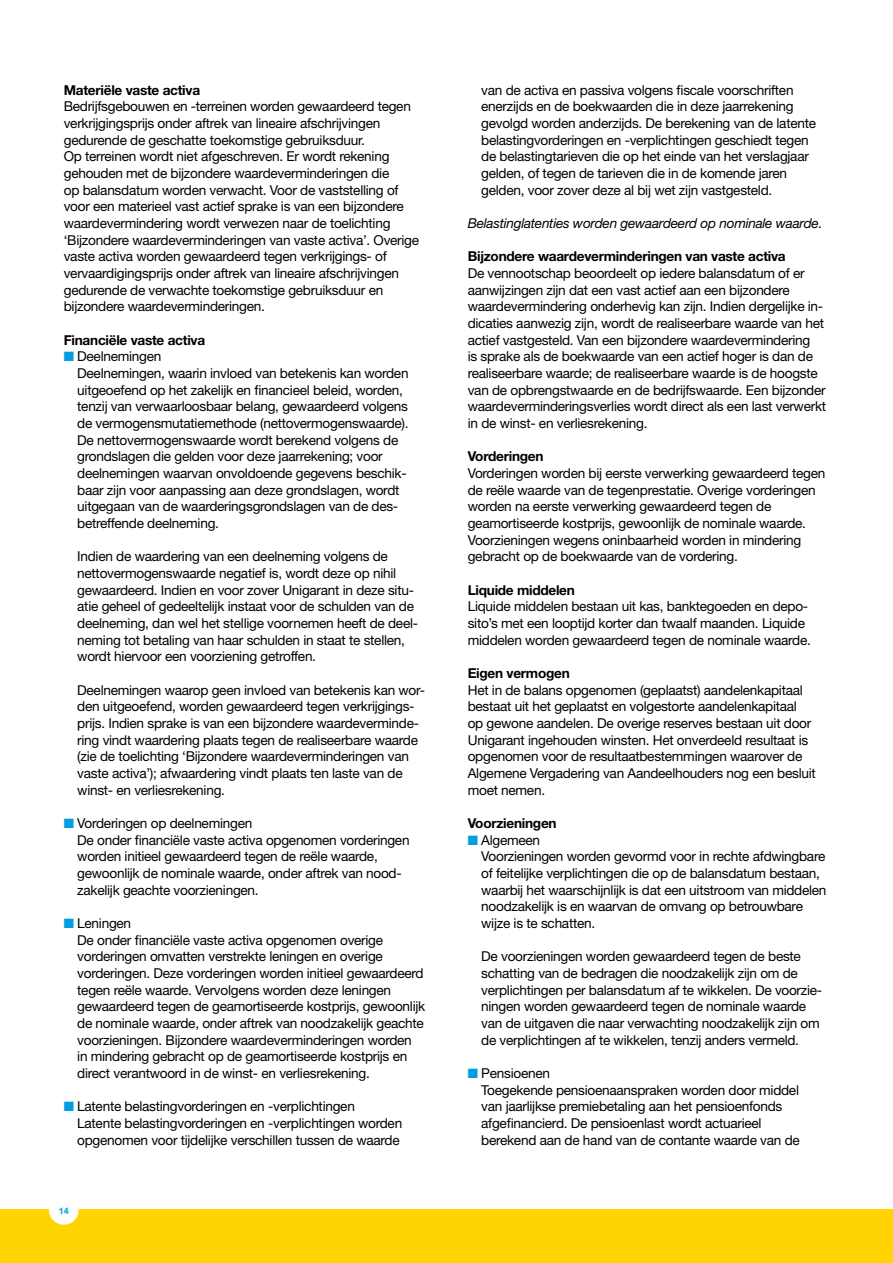
<style>
.page{position:relative;width:893px;height:1263px;background:#fff}
.page>*{position:absolute;margin:0;border:0;box-sizing:border-box;transform-origin:0 0}
.t1{font:13.65px/16.6px "Helvetica Neue LT Std";letter-spacing:-.02em;color:#000}
.t2{font:700 13.65px "Helvetica Neue LT Std";letter-spacing:-.02em;color:#000}
.t3{font:italic 13.65px "Helvetica Neue LT Std";letter-spacing:-.02em;color:#000}
.t4{font:700 9px "Helvetica Neue LT Std";color:#009ee0}
.s1{color:#009ee0}
</style>
<div class="page">
<div style="left:0;top:1210px;width:893px;height:53px;background:#ffd400"></div>
<div style="left:49px;top:1195px;width:30px;height:30px;background:#fff;border-radius:50%"></div>
<p class="t2" style="left:64px;top:81px;width:138px">Materiële vaste activa</p>
<p class="t1" style="left:64px;top:98px;width:357px">Bedrijfsgebouwen en -terreinen worden gewaardeerd tegen verkrijgingsprijs onder aftrek van lineaire afschrijvingen gedurende de geschatte toekomstige gebruiksduur.<br>Op terreinen wordt niet afgeschreven. Er wordt rekening gehouden met de bijzondere waardeverminderingen die<br>op balansdatum worden verwacht. Voor de vaststelling of voor een materieel vast actief sprake is van een bijzondere waardevermindering wordt verwezen naar de toelichting ‘Bijzondere waardeverminderingen van vaste activa’. Overige vaste activa worden gewaardeerd tegen verkrijgings- of vervaardigingsprijs onder aftrek van lineaire afschrijvingen gedurende de verwachte toekomstige gebruiksduur en bijzondere waardeverminderingen.</p>
<p class="t2" style="left:64px;top:331px;width:143px">Financiële vaste activa</p>
<p class="t1" style="left:77px;top:348px;width:333px;text-indent:-13px"><span class="s1">■</span> Deelnemingen<br>Deelnemingen, waarin invloed van betekenis kan worden uitgeoefend op het zakelijk en financieel beleid, worden, tenzij van verwaarloosbaar belang, gewaardeerd volgens de vermogensmutatiemethode (nettovermogenswaarde).<br>De nettovermogenswaarde wordt berekend volgens de grondslagen die gelden voor deze jaarrekening; voor deelnemingen waarvan onvoldoende gegevens beschik&shy;baar zijn voor aanpassing aan deze grondslagen, wordt uitgegaan van de waarderingsgrondslagen van de des&shy;betreffende deelneming.</p>
<p class="t1" style="left:77px;top:548px;width:342px">Indien de waardering van een deelneming volgens de nettovermogenswaarde negatief is, wordt deze op nihil gewaardeerd. Indien en voor zover Unigarant in deze situ&shy;atie geheel of gedeeltelijk instaat voor de schulden van de deelneming, dan wel het stellige voornemen heeft de deel&shy;neming tot betaling van haar schulden in staat te stellen, wordt hiervoor een voorziening getroffen.</p>
<p class="t1" style="left:77px;top:681px;width:349px">Deelnemingen waarop geen invloed van betekenis kan wor&shy;den uitgeoefend, worden gewaardeerd tegen verkrijgings&shy;prijs. Indien sprake is van een bijzondere waardeverminde&shy;ring vindt waardering plaats tegen de realiseerbare waarde (zie de toelichting ‘Bijzondere waardeverminderingen van vaste activa’); afwaardering vindt plaats ten laste van de winst- en verliesrekening.</p>
<p class="t1" style="left:77px;top:815px;width:334px;text-indent:-13px"><span class="s1">■</span> Vorderingen op deelnemingen<br>De onder financiële vaste activa opgenomen vorderingen worden initieel gewaardeerd tegen de reële waarde, gewoonlijk de nominale waarde, onder aftrek van nood&shy;zakelijk geachte voorzieningen.</p>
<p class="t1" style="left:77px;top:915px;width:349px;text-indent:-13px"><span class="s1">■</span> Leningen<br>De onder financiële vaste activa opgenomen overige vorderingen omvatten verstrekte leningen en overige vorderingen. Deze vorderingen worden initieel gewaardeerd tegen reële waarde. Vervolgens worden deze leningen gewaardeerd tegen de geamortiseerde kostprijs, gewoonlijk de nominale waarde, onder aftrek van noodzakelijk geachte voorzieningen. Bijzondere waardeverminderingen worden in mindering gebracht op de geamortiseerde kostprijs en direct verantwoord in de winst- en verliesrekening.</p>
<p class="t1" style="left:77px;top:1098px;width:326px;text-indent:-13px"><span class="s1">■</span> Latente belastingvorderingen en -verplichtingen<br>Latente belastingvorderingen en -verplichtingen worden opgenomen voor tijdelijke verschillen tussen de waarde</p>
<p class="t4" style="left:59px;top:1205px;width:12px">14</p>
<p class="t1" style="left:481px;top:81px;width:336px">van de activa en passiva volgens fiscale voorschriften enerzijds en de boekwaarden die in deze jaarrekening gevolgd worden anderzijds. De berekening van de latente belastingvorderingen en -verplichtingen geschiedt tegen de belastingtarieven die op het einde van het verslagjaar gelden, of tegen de tarieven die in de komende jaren gelden, voor zover deze al bij wet zijn vastgesteld.</p>
<p class="t3" style="left:468px;top:215px;width:356px">Belastinglatenties worden gewaardeerd op nominale waarde.</p>
<p class="t2" style="left:468px;top:248px;width:319px">Bijzondere waardeverminderingen van vaste activa</p>
<p class="t1" style="left:468px;top:265px;width:360px">De vennootschap beoordeelt op iedere balansdatum of er aanwijzingen zijn dat een vast actief aan een bijzondere waardevermindering onderhevig kan zijn. Indien dergelijke in&shy;dicaties aanwezig zijn, wordt de realiseerbare waarde van het actief vastgesteld. Van een bijzondere waardevermindering<br>is sprake als de boekwaarde van een actief hoger is dan de realiseerbare waarde; de realiseerbare waarde is de hoogste van de opbrengstwaarde en de bedrijfswaarde. Een bijzonder waardeverminderingsverlies wordt direct als een last verwerkt in de winst- en verliesrekening.</p>
<p class="t2" style="left:468px;top:448px;width:77px">Vorderingen</p>
<p class="t1" style="left:468px;top:465px;width:359px">Vorderingen worden bij eerste verwerking gewaardeerd tegen de reële waarde van de tegenprestatie. Overige vorderingen worden na eerste verwerking gewaardeerd tegen de geamortiseerde kostprijs, gewoonlijk de nominale waarde.<br>Voorzieningen wegens oninbaarheid worden in mindering gebracht op de boekwaarde van de vordering.</p>
<p class="t2" style="left:468px;top:581px;width:109px">Liquide middelen</p>
<p class="t1" style="left:468px;top:598px;width:345px">Liquide middelen bestaan uit kas, banktegoeden en depo&shy;sito’s met een looptijd korter dan twaalf maanden. Liquide middelen worden gewaardeerd tegen de nominale waarde.</p>
<p class="t2" style="left:468px;top:665px;width:103px">Eigen vermogen</p>
<p class="t1" style="left:468px;top:681px;width:350px">Het in de balans opgenomen (geplaatst) aandelenkapitaal bestaat uit het geplaatst en volgestorte aandelenkapitaal op gewone aandelen. De overige reserves bestaan uit door Unigarant ingehouden winsten. Het onverdeeld resultaat is opgenomen voor de resultaatbestemmingen waarover de Algemene Vergadering van Aandeelhouders nog een besluit moet nemen.</p>
<p class="t2" style="left:468px;top:815px;width:90px">Voorzieningen</p>
<p class="t1" style="left:481px;top:831px;width:347px;text-indent:-13px"><span class="s1">■</span> Algemeen<br>Voorzieningen worden gevormd voor in rechte afdwingbare of feitelijke verplichtingen die op de balansdatum bestaan, waarbij het waarschijnlijk is dat een uitstroom van middelen noodzakelijk is en waarvan de omvang op betrouwbare wijze is te schatten.</p>
<p class="t1" style="left:481px;top:948px;width:343px">De voorzieningen worden gewaardeerd tegen de beste schatting van de bedragen die noodzakelijk zijn om de verplichtingen per balansdatum af te wikkelen. De voorzie&shy;ningen worden gewaardeerd tegen de nominale waarde van de uitgaven die naar verwachting noodzakelijk zijn om de verplichtingen af te wikkelen, tenzij anders vermeld.</p>
<p class="t1" style="left:481px;top:1065px;width:320px;text-indent:-13px"><span class="s1">■</span> Pensioenen<br>Toegekende pensioenaanspraken worden door middel van jaarlijkse premiebetaling aan het pensioenfonds afgefinancierd. De pensioenlast wordt actuarieel berekend aan de hand van de contante waarde van de</p>
</div>
